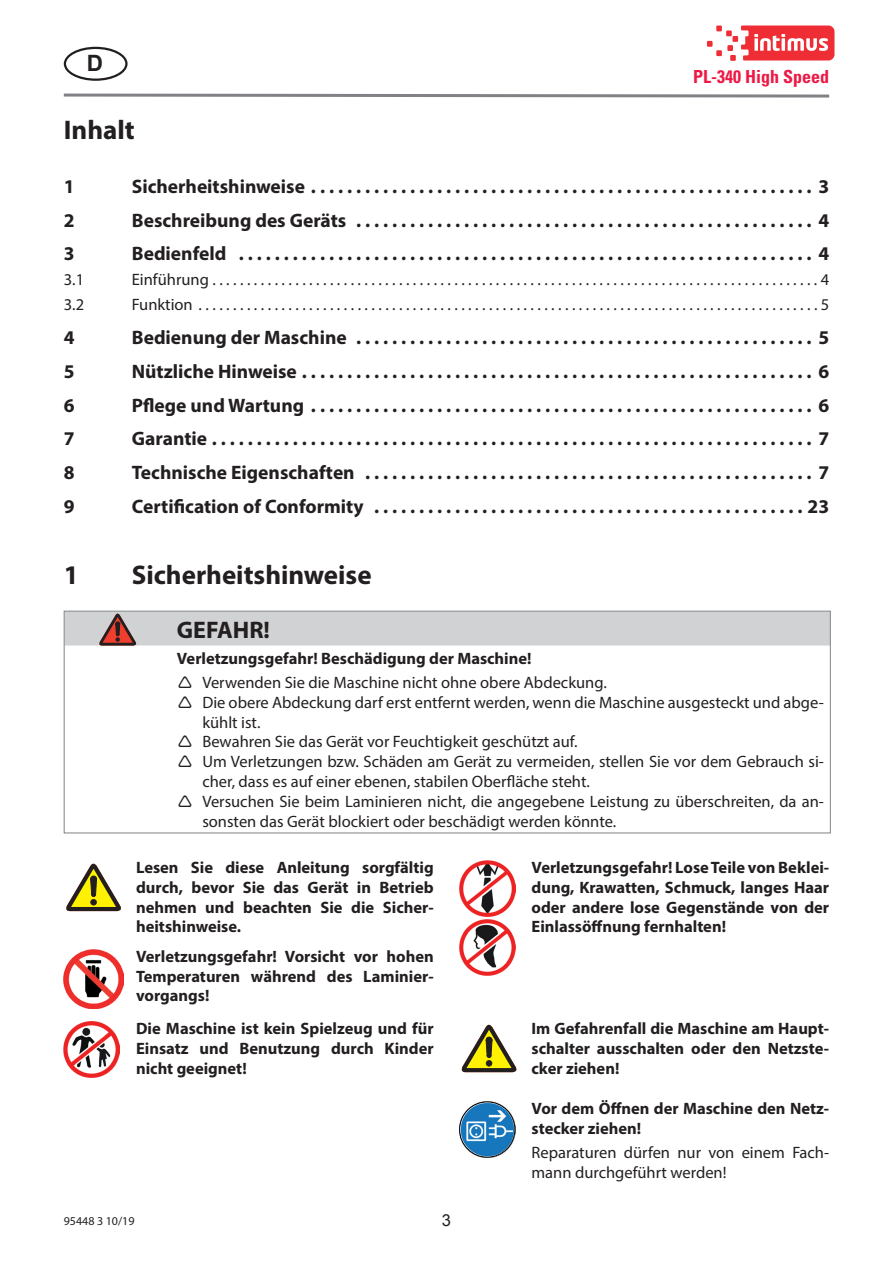
<style>
.page{position:relative;width:893px;height:1263px;background:#fff}
.page>*{position:absolute;margin:0;border:0;box-sizing:border-box;transform-origin:0 0}
.t1{font:700 27px "Myriad Pro";color:#231f20}
.t2{font:700 24px "Myriad Pro";color:#231f20}
.t3{font:700 22.5px "Arial";color:#231f20}
.t4{font:700 19.5px "Myriad Pro";color:#231f20}
.t5{font:700 condensed 18px "Univers LT Std";color:#ed1845}
.t6{font:16.5px/19.8px "Myriad Pro";color:#231f20}
.t7{font:700 16.5px/19.8px "Myriad Pro";color:#231f20;text-align:justify}
.t8{font:16.5px "Arial";color:#231f20}
.t9{font:12px "Myriad Pro";color:#231f20}
</style>
<div class="page">
<svg style="left:63px;top:93px;width:767px;height:5px"></svg>
<svg style="left:64px;top:47px;width:64px;height:34px"></svg>
<svg style="left:707px;top:26px;width:127px;height:35px"></svg>
<div style="left:66px;top:613px;width:763px;height:32px;background:#d1d2d4"></div>
<div style="left:64px;top:611px;width:767px;height:222px;border:1px solid #808285"></div>
<svg style="left:66px;top:863px;width:55px;height:48px"></svg>
<img style="left:459px;top:861px;width:56px;height:55px">
<img style="left:459px;top:920px;width:56px;height:56px">
<img style="left:64px;top:949px;width:59px;height:60px">
<img style="left:64px;top:1022px;width:56px;height:56px">
<svg style="left:461px;top:1024px;width:56px;height:48px"></svg>
<img style="left:459px;top:1101px;width:56px;height:56px">
<div style="left:459px;top:1101px;width:56px;height:56px;border:1px solid #000;border-radius:50%"></div>
<h3 class="t3" style="left:87px;top:49px;width:18px">D</h3>
<h1 class="t1" style="left:64px;top:113px;width:73px">Inhalt</h1>
<p class="t5" style="left:693px;top:66px;width:137px">PL-340 High Speed</p>
<p class="t4" style="left:64px;top:174px;width:12px">1</p>
<p class="t4" style="left:132px;top:174px;width:699px">Sicherheitshinweise . . . . . . . . . . . . . . . . . . . . . . . . . . . . . . . . . . . . . . . . . . . . . . . . . . . . . . . . 3</p>
<p class="t4" style="left:64px;top:207px;width:12px">2</p>
<p class="t4" style="left:132px;top:207px;width:699px">Beschreibung des Geräts . . . . . . . . . . . . . . . . . . . . . . . . . . . . . . . . . . . . . . . . . . . . . . . . . . . 4</p>
<p class="t4" style="left:64px;top:241px;width:12px">3</p>
<p class="t4" style="left:132px;top:241px;width:699px">Bedienfeld . . . . . . . . . . . . . . . . . . . . . . . . . . . . . . . . . . . . . . . . . . . . . . . . . . . . . . . . . . . . . . . . 4</p>
<p class="t6" style="left:64px;top:270px;width:22px">3.1</p>
<p class="t6" style="left:132px;top:270px;width:86px">Einführung ........................................................................................</p>
<p class="t6" style="left:821px;top:270px;width:10px">4</p>
<p class="t6" style="left:64px;top:295px;width:22px">3.2</p>
<p class="t6" style="left:132px;top:295px;width:72px">Funktion ..........................................................................................</p>
<p class="t6" style="left:821px;top:295px;width:10px">5</p>
<p class="t4" style="left:64px;top:325px;width:12px">4</p>
<p class="t4" style="left:132px;top:325px;width:699px">Bedienung der Maschine . . . . . . . . . . . . . . . . . . . . . . . . . . . . . . . . . . . . . . . . . . . . . . . . . . . 5</p>
<p class="t4" style="left:64px;top:359px;width:12px">5</p>
<p class="t4" style="left:132px;top:359px;width:699px">Nützliche Hinweise . . . . . . . . . . . . . . . . . . . . . . . . . . . . . . . . . . . . . . . . . . . . . . . . . . . . . . . . . 6</p>
<p class="t4" style="left:64px;top:392px;width:12px">6</p>
<p class="t4" style="left:132px;top:392px;width:699px">Pflege und Wartung . . . . . . . . . . . . . . . . . . . . . . . . . . . . . . . . . . . . . . . . . . . . . . . . . . . . . . . . 6</p>
<p class="t4" style="left:64px;top:426px;width:12px">7</p>
<p class="t4" style="left:132px;top:426px;width:699px">Garantie . . . . . . . . . . . . . . . . . . . . . . . . . . . . . . . . . . . . . . . . . . . . . . . . . . . . . . . . . . . . . . . . . . . 7</p>
<p class="t4" style="left:64px;top:460px;width:12px">8</p>
<p class="t4" style="left:132px;top:460px;width:699px">Technische Eigenschaften . . . . . . . . . . . . . . . . . . . . . . . . . . . . . . . . . . . . . . . . . . . . . . . . . . 7</p>
<p class="t4" style="left:64px;top:494px;width:12px">9</p>
<p class="t4" style="left:132px;top:494px;width:699px">Certification of Conformity . . . . . . . . . . . . . . . . . . . . . . . . . . . . . . . . . . . . . . . . . . . . . . . . 23</p>
<h1 class="t1" style="left:64px;top:557px;width:16px">1</h1>
<h1 class="t1" style="left:132px;top:557px;width:241px">Sicherheitshinweise</h1>
<h2 class="t2" style="left:177px;top:614px;width:95px">GEFAHR!</h2>
<p class="t7" style="left:177px;top:648px;width:356px">Verletzungsgefahr! Beschädigung der Maschine!</p>
<p class="t6" style="left:202px;top:672px;width:623px">Verwenden Sie die Maschine nicht ohne obere Abdeckung.<br>Die obere Abdeckung darf erst entfernt werden, wenn die Maschine ausgesteckt und abge&shy;kühlt ist.<br>Bewahren Sie das Gerät vor Feuchtigkeit geschützt auf.<br>Um Verletzungen bzw. Schäden am Gerät zu vermeiden, stellen Sie vor dem Gebrauch si&shy;cher, dass es auf einer ebenen, stabilen Oberfläche steht.<br>Versuchen Sie beim Laminieren nicht, die angegebene Leistung zu überschreiten, da an&shy;sonsten das Gerät blockiert oder beschädigt werden könnte.</p>
<p class="t7" style="left:136px;top:857px;width:299px">Lesen Sie diese Anleitung sorgfältig durch, bevor Sie das Gerät in Betrieb nehmen und beachten Sie die Sicher&shy;heitshinweise.</p>
<p class="t7" style="left:531px;top:857px;width:299px">Verletzungsgefahr! Lose Teile von Beklei&shy;dung, Krawatten, Schmuck, langes Haar oder andere lose Gegenstände von der Einlassöffnung fernhalten!</p>
<p class="t7" style="left:136px;top:946px;width:299px">Verletzungsgefahr! Vorsicht vor hohen Temperaturen während des Laminier&shy;vorgangs!</p>
<p class="t7" style="left:136px;top:1018px;width:299px">Die Maschine ist kein Spielzeug und für Einsatz und Benutzung durch Kinder nicht geeignet!</p>
<p class="t7" style="left:531px;top:1018px;width:299px">Im Gefahrenfall die Maschine am Haupt&shy;schalter ausschalten oder den Netzste&shy;cker ziehen!</p>
<p class="t7" style="left:531px;top:1098px;width:299px">Vor dem Öffnen der Maschine den Netz&shy;stecker ziehen!</p>
<p class="t6" style="left:531px;top:1142px;width:299px">Reparaturen dürfen nur von einem Fach&shy;mann durchgeführt werden!</p>
<p class="t9" style="left:64px;top:1213px;width:72px">95448 3 10/19</p>
<p class="t8" style="left:442px;top:1210px;width:11px">3</p>
</div>
